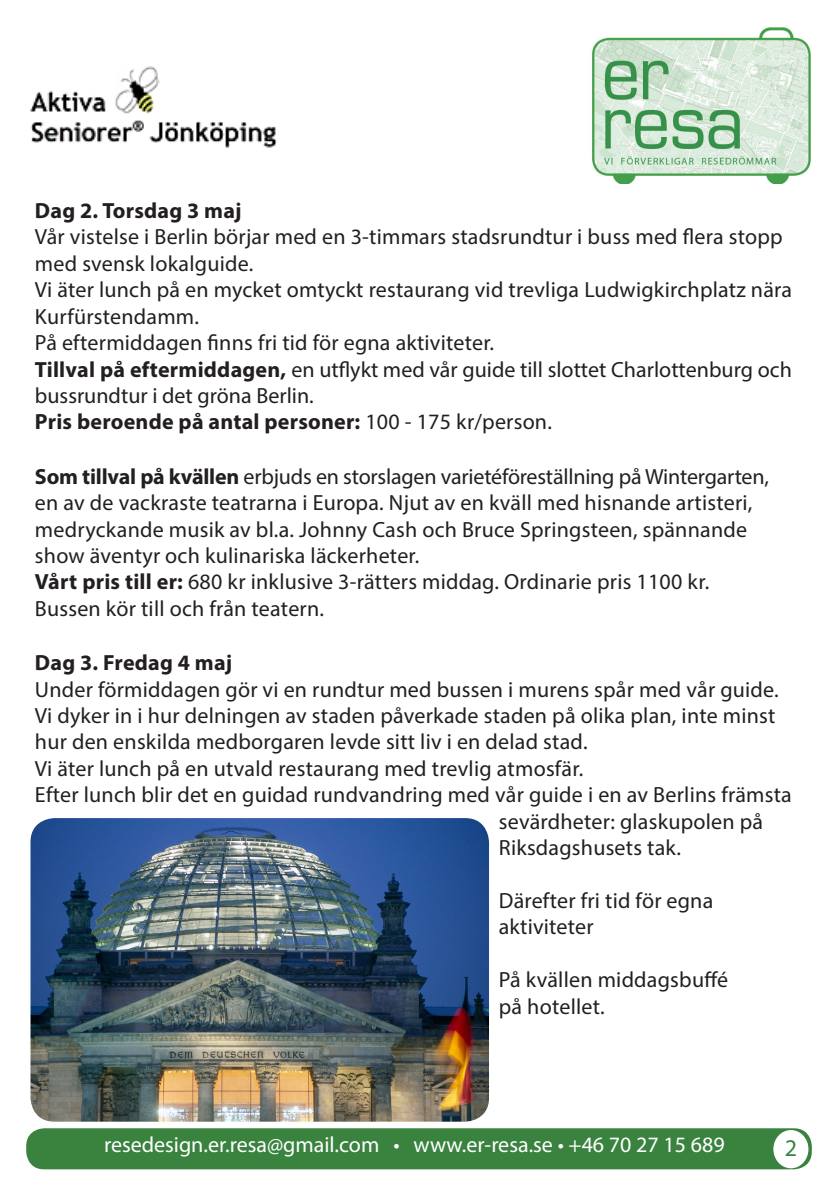
<style>
.page{position:relative;width:840px;height:1191px;background:#fff}
.page>*{position:absolute;margin:0;border:0;box-sizing:border-box;transform-origin:0 0}
.t1{font:24px "Myriad Pro";color:#39833f}
.t2{font:22px/26.4px "Myriad Pro";letter-spacing:.01em;color:#231f20}
.t3{font:700 22px "Myriad Pro";letter-spacing:.01em;color:#231f20}
.t4{font:22px "Myriad Pro";color:#fff}
.s1{font-weight:700}
.s2{font-weight:400}
</style>
<div class="page">
<div style="left:26px;top:1128px;width:785px;height:41px;background:#39833f;border-radius:18px"></div>
<img style="left:592px;top:28px;width:218px;height:156px">
<img style="left:30px;top:66px;width:247px;height:82px">
<div style="left:773px;top:1130px;width:35px;height:38px;background:#fff;border-radius:50%"></div>
<img style="left:30px;top:818px;width:458px;height:303px">
<p class="t3" style="left:35px;top:196px;width:208px">Dag 2. Torsdag 3 maj</p>
<p class="t2" style="left:35px;top:223px;width:748px">Vår vistelse i Berlin börjar med en 3-timmars stadsrundtur i buss med flera stopp med svensk lokalguide.</p>
<p class="t2" style="left:35px;top:276px;width:758px">Vi äter lunch på en mycket omtyckt restaurang vid trevliga Ludwigkirchplatz nära<br>Kurfürstendamm.</p>
<p class="t2" style="left:35px;top:329px;width:460px">På eftermiddagen finns fri tid för egna aktiviteter.</p>
<p class="t2" style="left:35px;top:355px;width:758px"><span class="s1">Tillval på eftermiddagen,</span> en utflykt med vår guide till slottet Charlottenburg och bussrundtur i det gröna Berlin.</p>
<p class="t3" style="left:35px;top:407px;width:518px">Pris beroende på antal personer: <span class="s2">100 - 175 kr/person.</span></p>
<p class="t2" style="left:35px;top:463px;width:735px"><span class="s1">Som tillval på kvällen</span> erbjuds en storslagen varietéföreställning på Wintergarten, en av de vackraste teatrarna i Europa. Njut av en kväll med hisnande artisteri, medryckande musik av bl.a. Johnny Cash och Bruce Springsteen, spännande show äventyr och kulinariska läckerheter.<br><span class="s1">Vårt pris till er:</span> 680 kr inklusive 3-rätters middag. Ordinarie pris 1100 kr.<br>Bussen kör till och från teatern.</p>
<p class="t3" style="left:35px;top:648px;width:199px">Dag 3. Fredag 4 maj</p>
<p class="t2" style="left:35px;top:675px;width:744px">Under förmiddagen gör vi en rundtur med bussen i murens spår med vår guide.<br>Vi dyker in i hur delningen av staden påverkade staden på olika plan, inte minst hur den enskilda medborgaren levde sitt liv i en delad stad.</p>
<p class="t2" style="left:35px;top:755px;width:549px">Vi äter lunch på en utvald restaurang med trevlig atmosfär.</p>
<p class="t2" style="left:498px;top:781px;width:294px;text-indent:-463px">Efter lunch blir det en guidad rundvandring med vår guide i en av Berlins främsta sevärdheter: glaskupolen på<br>Riksdagshusets tak.</p>
<p class="t2" style="left:498px;top:887px;width:216px">Därefter fri tid för egna aktiviteter</p>
<p class="t2" style="left:498px;top:966px;width:231px">På kvällen middagsbuffé</p>
<p class="t2" style="left:498px;top:992px;width:107px">på hotellet.</p>
<p class="t4" style="left:104px;top:1131px;width:621px">resedesign.er.resa@gmail.com • www.er-resa.se • +46 70 27 15 689</p>
<p class="t1" style="left:784px;top:1133px;width:14px">2</p>
</div>
